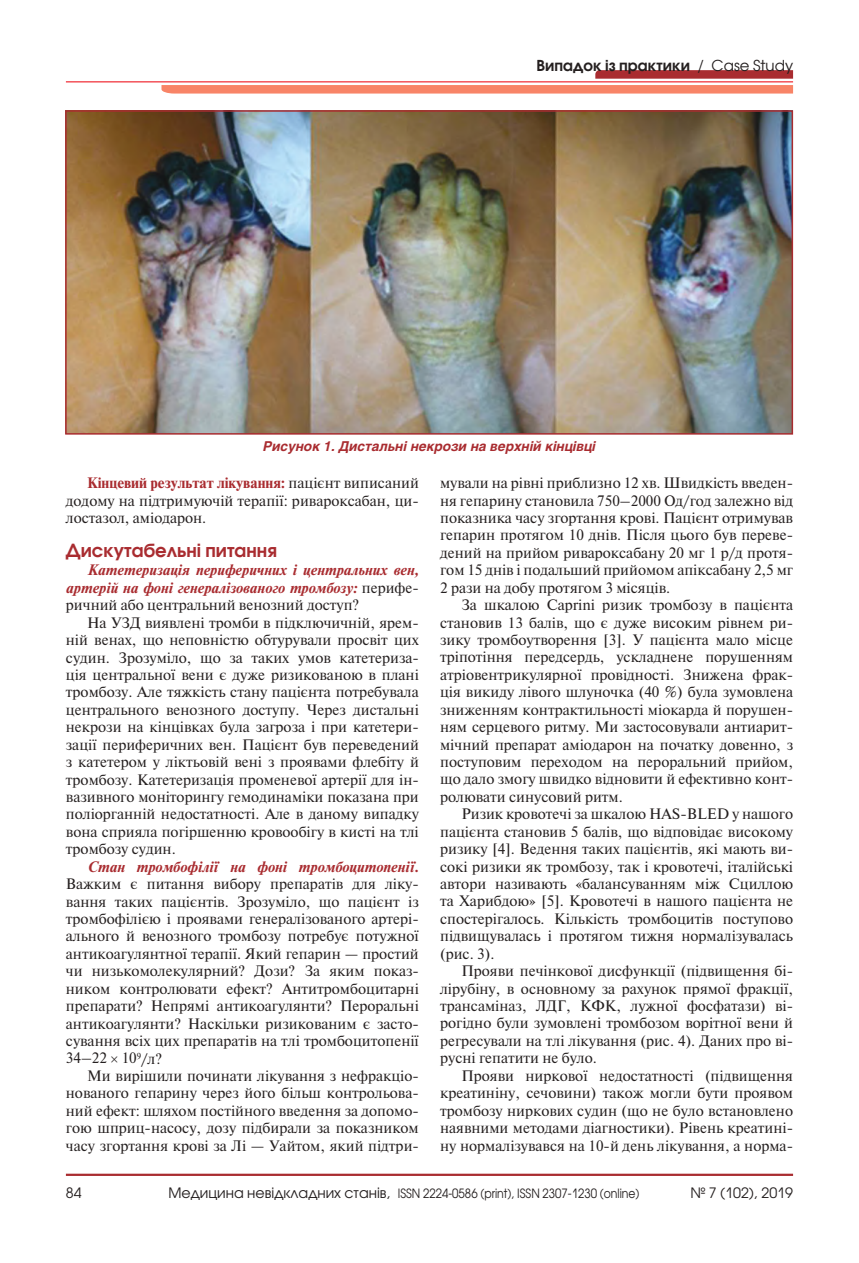
<style>
.page{position:relative;width:859px;height:1263px;background:#fff}
.page>*{position:absolute;margin:0;border:0;box-sizing:border-box;transform-origin:0 0}
.t1{font:700 18px "Avant Garde Gothic C";color:#a92c30}
.t2{font:700 15px "Avant Garde Gothic C";color:#241f1f}
.t3{font:14.25px/17.4px "Newton C";color:#241f1f;text-align:justify}
.t4{font:italic 700 14.25px/17.4px "Newton C";color:#a92c30;text-align:justify}
.t5{font:14.25px "Avant Garde Gothic C";color:#241f1f}
.t6{font:italic 700 13.5px "Helios";color:#a92c30}
.t7{font:12.75px "Avant Garde Gothic C";color:#241f1f;scale:.9 1}
.s1{font-weight:400}
.s2{font-weight:700;color:#a92c30}
.s3{font-weight:400;font-style:normal;color:#241f1f}
.s4{font-size:14.25px}
</style>
<div class="page">
<svg style="left:161px;top:85px;width:632px;height:9px;background:#f88a6f"></svg>
<svg style="left:595px;top:70px;width:198px;height:9px;background:#ad383b"></svg>
<hr style="left:66px;top:81px;width:727px;height:1px;background:#ef1923">
<hr style="left:66px;top:1174px;width:727px;height:2px;background:#a92c30">
<img style="left:68px;top:113px;width:722px;height:319px">
<div style="left:65px;top:110px;width:728px;height:325px;border:2px solid #a92c30"></div>
<p class="t2" style="left:537px;top:57px;width:258px">Випадок із практики <span class="s1">/ Case Study</span></p>
<p class="t6" style="left:263px;top:438px;width:334px">Рисунок 1. Дистальні некрози на верхній кінцівці</p>
<p class="t3" style="left:66px;top:474px;width:354px;text-indent:21px"><span class="s2">Кінцевий результат лікування:</span> пацієнт виписаний додому на підтримуючій терапії: ривароксабан, ци&shy;лостазол, аміодарон.</p>
<p class="t1" style="left:66px;top:540px;width:213px">Дискутабельні питання</p>
<p class="t4" style="left:66px;top:562px;width:354px;text-indent:21px">Катетеризація периферичних і центральних вен, артерій на фоні генералізованого тромбозу: <span class="s3">перифе&shy;ричний або центральний венозний доступ?</span></p>
<p class="t3" style="left:66px;top:614px;width:354px;text-indent:21px">На УЗД виявлені тромби в підключичній, ярем&shy;ній венах, що неповністю обтурували просвіт цих судин. Зрозуміло, що за таких умов катетериза&shy;ція центральної вени є дуже ризикованою в плані тромбозу. Але тяжкість стану пацієнта потребувала центрального венозного доступу. Через дистальні некрози на кінцівках була загроза і при катетери&shy;зації периферичних вен. Пацієнт був переведений з катетером у ліктьовій вені з проявами флебіту й тромбозу. Катетеризація променевої артерії для ін&shy;вазивного моніторингу гемодинаміки показана при поліорганній недостатності. Але в даному випадку вона сприяла погіршенню кровообігу в кисті на тлі тромбозу судин.</p>
<p class="t4" style="left:87px;top:858px;width:333px">Стан тромбофілії на фоні тромбоцитопенії.</p>
<p class="t3" style="left:66px;top:875px;width:354px">Важким є питання вибору препаратів для ліку&shy;вання таких пацієнтів. Зрозуміло, що пацієнт із тромбофілією і проявами генералізованого артері&shy;ального й венозного тромбозу потребує потужної антикоагулянтної терапії. Який гепарин — простий чи низькомолекулярний? Дози? За яким показ&shy;ником контролювати ефект? Антитромбоцитарні препарати? Непрямі антикоагулянти? Пероральні антикоагулянти? Наскільки ризикованим є засто&shy;сування всіх цих препаратів на тлі тромбоцитопенії 34–22 10<sup>9</sup>/л?</p>
<p class="t3" style="left:66px;top:1067px;width:354px;text-indent:21px">Ми вирішили починати лікування з нефракціо&shy;нованого гепарину через його більш контрольова&shy;ний ефект: шляхом постійного введення за допомо&shy;гою шприц-насосу, дозу підбирали за показником часу згортання крові за Лі — Уайтом, який підтри-</p>
<p class="t3" style="left:440px;top:474px;width:354px">мували на рівні приблизно 12 хв. Швидкість введен&shy;ня гепарину становила 750–2000 Од/год залежно від показника часу згортання крові. Пацієнт отримував гепарин протягом 10 днів. Після цього був переве&shy;дений на прийом ривароксабану 20 мг 1 р/д протя&shy;гом 15 днів і подальший прийомом апіксабану 2,5 мг 2 рази на добу протягом 3 місяців.</p>
<p class="t3" style="left:440px;top:596px;width:354px;text-indent:21px">За шкалою Caprini ризик тромбозу в пацієнта становив 13 балів, що є дуже високим рівнем ри&shy;зику тромбоутворення [3]. У пацієнта мало місце тріпотіння передсердь, ускладнене порушенням атріовентрикулярної провідності. Знижена фрак&shy;ція викиду лівого шлуночка (40 %) була зумовлена зниженням контрактильності міокарда й порушен&shy;ням серцевого ритму. Ми застосовували антиарит&shy;мічний препарат аміодарон на початку довенно, з поступовим переходом на пероральний прийом, що дало змогу швидко відновити й ефективно конт&shy;ролювати синусовий ритм.</p>
<p class="t3" style="left:440px;top:805px;width:354px;text-indent:21px">Ризик кровотечі за шкалою HAS-BLED у нашого пацієнта становив 5 балів, що відповідає високому ризику [4]. Ведення таких пацієнтів, які мають ви&shy;сокі ризики як тромбозу, так і кровотечі, італійські автори називають «балансуванням між Сциллою та Харибдою» [5]. Кровотечі в нашого пацієнта не спостерігалось. Кількість тромбоцитів поступово підвищувалась і протягом тижня нормалізувалась (рис. 3).</p>
<p class="t3" style="left:440px;top:962px;width:354px;text-indent:21px">Прояви печінкової дисфункції (підвищення бі&shy;лірубіну, в основному за рахунок прямої фракції, трансаміназ, ЛДГ, КФК, лужної фосфатази) ві&shy;рогідно були зумовлені тромбозом ворітної вени й регресували на тлі лікування (рис. 4). Даних про ві&shy;русні гепатити не було.</p>
<p class="t3" style="left:440px;top:1067px;width:354px;text-indent:21px">Прояви ниркової недостатності (підвищення креатиніну, сечовини) також могли бути проявом тромбозу ниркових судин (що не було встановлено наявними методами діагностики). Рівень креатині&shy;ну нормалізувався на 10-й день лікування, а норма-</p>
<p class="t5" style="left:66px;top:1185px;width:17px">84</p>
<p class="t7" style="left:168px;top:1186px;width:525px"><span class="s4">Медицина невідкладних станів,</span> ISSN 2224-0586 (print), ISSN 2307-1230 (online)</p>
<p class="t5" style="left:690px;top:1185px;width:104px">№ 7 (102), 2019</p>
</div>
